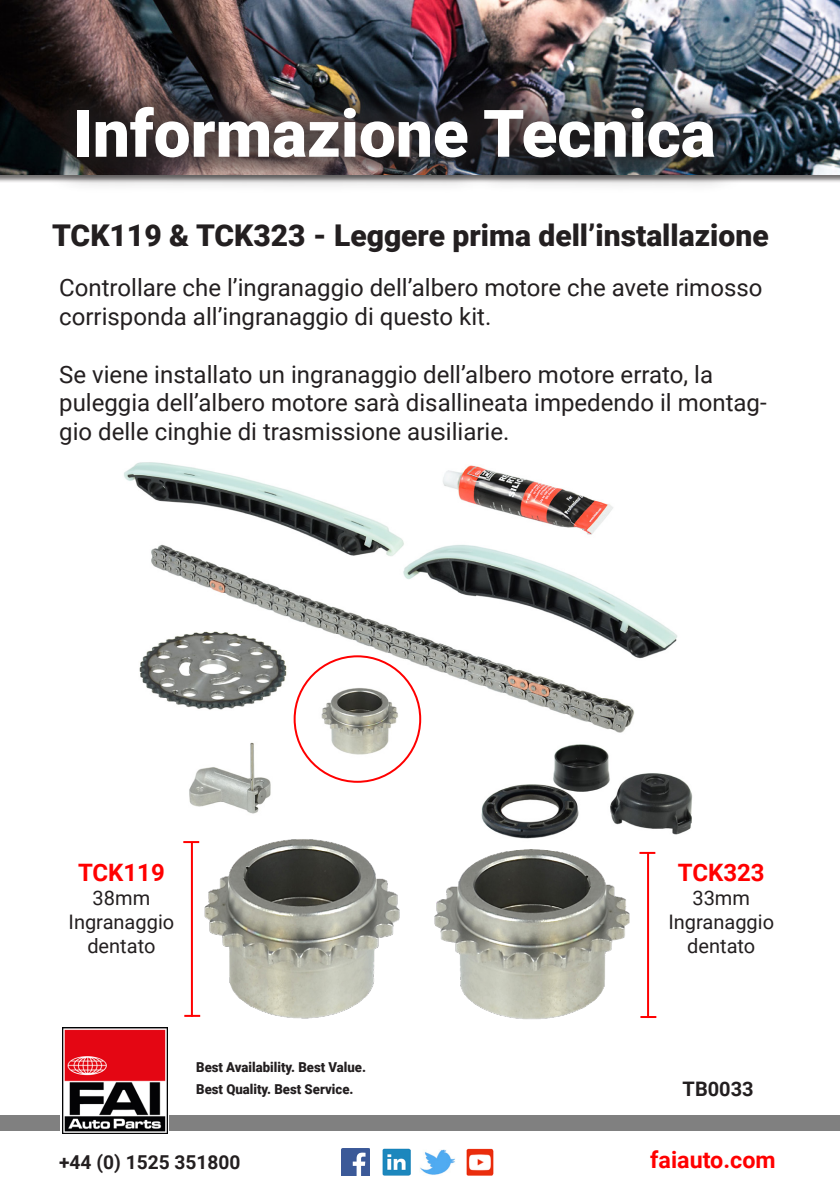
<style>
.page{position:relative;width:840px;height:1191px;background:#fff}
.page>*{position:absolute;margin:0;border:0;box-sizing:border-box;transform-origin:0 0}
.t1{font:900 65.6px "Roboto";color:#fff}
.t2{font:900 30px "Roboto";color:#231f20}
.t3{font:24px/28.8px "Roboto";color:#231f20}
.t4{font:700 24px "Roboto";color:#f00}
.t5{font:700 23.2px "Roboto";color:#f00}
.t6{font:20px/24px "Roboto";color:#231f20;text-align:center}
.t7{font:700 20px "Roboto";color:#231f20}
.t8{font:700 19.2px "Roboto";color:#231f20}
.t9{font:900 13.6px/21.8px "Roboto";color:#231f20;scale:.96 1}
</style>
<div class="page">
<img style="left:0;top:0;width:839px;height:174px">
<div style="left:0;top:1115px;width:839px;height:15px;background:#808080"></div>
<div style="left:60px;top:1026px;width:108px;height:110px;background:linear-gradient(to right,#fff,#fff)"></div>
<img style="left:62px;top:1027px;width:105px;height:106px">
<div style="left:41px;top:72px;width:707px;height:122px;background:#231f20;opacity:.75"></div>
<img style="left:341px;top:1148px;width:28px;height:27px">
<img style="left:382px;top:1148px;width:28px;height:27px">
<img style="left:420px;top:1149px;width:35px;height:26px">
<img style="left:466px;top:1148px;width:27px;height:27px">
<img style="left:124px;top:462px;width:569px;height:392px">
<img style="left:196px;top:812px;width:214px;height:207px">
<img style="left:424px;top:812px;width:214px;height:208px">
<hr style="left:191px;top:842px;width:2px;height:175px;background:#f00">
<svg style="left:183px;top:841px;width:16px;height:2px"></svg>
<svg style="left:184px;top:1015px;width:16px;height:2px"></svg>
<hr style="left:646px;top:853px;width:2px;height:165px;background:#f00">
<svg style="left:639px;top:852px;width:16px;height:2px"></svg>
<svg style="left:640px;top:1016px;width:16px;height:2px"></svg>
<h1 class="t1" style="left:73px;top:87px;width:644px">Informazione Tecnica</h1>
<p class="t2" style="left:52px;top:214px;width:717px">TCK119 &amp; TCK323 - Leggere prima dell’installazione</p>
<p class="t3" style="left:59px;top:272px;width:704px">Controllare che l’ingranaggio dell’albero motore che avete rimosso corrisponda all’ingranaggio di questo kit.</p>
<p class="t3" style="left:59px;top:359px;width:708px">Se viene installato un ingranaggio dell’albero motore errato, la puleggia dell’albero motore sarà disallineata impedendo il montag&shy;gio delle cinghie di trasmissione ausiliarie.</p>
<p class="t4" style="left:78px;top:855px;width:88px">TCK119</p>
<p class="t6" style="left:93px;top:885px;width:59px">38mm</p>
<p class="t6" style="left:69px;top:909px;width:107px">Ingranaggio dentato</p>
<p class="t9" style="left:196px;top:1055px;width:178px">Best Availability. Best Value.<br>Best Quality. Best Service.</p>
<p class="t8" style="left:59px;top:1149px;width:183px">+44 (0) 1525 351800</p>
<p class="t4" style="left:677px;top:855px;width:88px">TCK323</p>
<p class="t6" style="left:692px;top:885px;width:59px">33mm</p>
<p class="t6" style="left:668px;top:909px;width:107px">Ingranaggio dentato</p>
<p class="t7" style="left:682px;top:1075px;width:73px">TB0033</p>
<p class="t5" style="left:650px;top:1143px;width:127px">faiauto.com</p>
</div>
